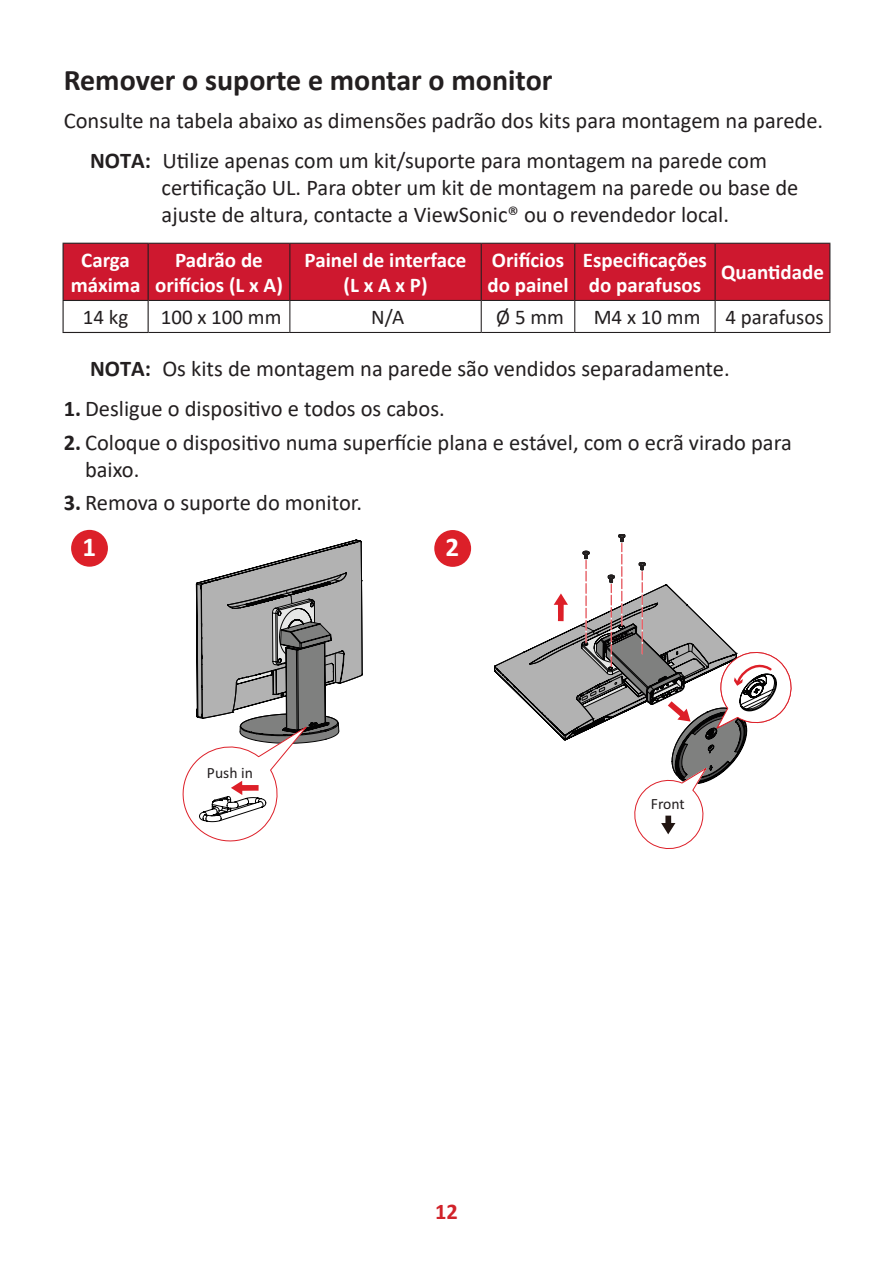
<style>
.page{position:relative;width:893px;height:1263px;background:#fff}
.page>*{position:absolute;margin:0;border:0;box-sizing:border-box;transform-origin:0 0}
.t1{font:700 30px "Calibri";color:#231f20}
.t2{font:700 27px "Calibri";color:#fff}
.t3{font:22.5px/27px "Calibri";color:#231f20}
.t4{font:700 22.5px "Calibri";color:#d1232a}
.t5{font:700 21px/25.2px "Calibri";color:#fff;text-align:center}
.t6{font:21px "Calibri";color:#231f20}
.t7{font:15.6px "Calibri";color:#231f20}
.s1{font-weight:700}
</style>
<div class="page">
<div style="left:64px;top:244px;width:765px;height:56px;background:#ce182f"></div>
<hr style="left:149px;top:243px;width:141px;height:1px;background:#231f20">
<hr style="left:290px;top:243px;width:191px;height:1px;background:#231f20">
<hr style="left:289px;top:244px;width:1px;height:56px;background:#231f20">
<hr style="left:481px;top:243px;width:94px;height:1px;background:#231f20">
<hr style="left:481px;top:244px;width:1px;height:56px;background:#231f20">
<hr style="left:575px;top:243px;width:140px;height:1px;background:#231f20">
<hr style="left:574px;top:244px;width:1px;height:56px;background:#231f20">
<hr style="left:715px;top:243px;width:115px;height:1px;background:#231f20">
<hr style="left:715px;top:244px;width:1px;height:56px;background:#231f20">
<hr style="left:829px;top:244px;width:1px;height:56px;background:#231f20">
<hr style="left:149px;top:300px;width:141px;height:1px;background:#231f20">
<hr style="left:290px;top:300px;width:191px;height:1px;background:#231f20">
<hr style="left:289px;top:301px;width:1px;height:31px;background:#231f20">
<hr style="left:481px;top:300px;width:94px;height:1px;background:#231f20">
<hr style="left:481px;top:301px;width:1px;height:31px;background:#231f20">
<hr style="left:575px;top:300px;width:140px;height:1px;background:#231f20">
<hr style="left:574px;top:301px;width:1px;height:31px;background:#231f20">
<hr style="left:715px;top:300px;width:115px;height:1px;background:#231f20">
<hr style="left:715px;top:301px;width:1px;height:31px;background:#231f20">
<hr style="left:829px;top:301px;width:1px;height:31px;background:#231f20">
<hr style="left:149px;top:332px;width:141px;height:1px;background:#231f20">
<hr style="left:290px;top:332px;width:191px;height:1px;background:#231f20">
<hr style="left:481px;top:332px;width:94px;height:1px;background:#231f20">
<hr style="left:575px;top:332px;width:140px;height:1px;background:#231f20">
<hr style="left:715px;top:332px;width:115px;height:1px;background:#231f20">
<hr style="left:63px;top:243px;width:86px;height:1px;background:#231f20">
<hr style="left:63px;top:244px;width:1px;height:56px;background:#231f20">
<hr style="left:148px;top:244px;width:1px;height:56px;background:#231f20">
<hr style="left:63px;top:300px;width:86px;height:1px;background:#231f20">
<hr style="left:63px;top:301px;width:1px;height:31px;background:#231f20">
<hr style="left:148px;top:301px;width:1px;height:31px;background:#231f20">
<hr style="left:63px;top:332px;width:86px;height:1px;background:#231f20">
<div style="left:71px;top:530px;width:37px;height:37px;background:#dc2029;border-radius:50%"></div>
<svg style="left:182px;top:539px;width:180px;height:302px"></svg>
<div style="left:434px;top:530px;width:37px;height:37px;background:#dc2029;border-radius:50%"></div>
<svg style="left:494px;top:534px;width:298px;height:315px"></svg>
<h1 class="t1" style="left:64px;top:59px;width:490px">Remover o suporte e montar o monitor</h1>
<p class="t3" style="left:90px;top:100px;width:735px;line-height:39.8px;text-indent:-26px">Consulte na tabela abaixo as dimensões padrão dos kits para montagem na parede.<br><span class="s1">NOTA:</span> Utilize apenas com um kit/suporte para montagem na parede com</p>
<p class="t3" style="left:162px;top:173px;width:638px">certificação UL. Para obter um kit de montagem na parede ou base de ajuste de altura, contacte a ViewSonic® ou o revendedor local.</p>
<p class="t5" style="left:71px;top:247px;width:71px">Carga máxima</p>
<p class="t5" style="left:155px;top:247px;width:129px">Padrão de orifícios (L x A)</p>
<p class="t5" style="left:305px;top:247px;width:163px">Painel de interface (L x A x P)</p>
<p class="t5" style="left:487px;top:247px;width:83px;text-align:left">Orifícios do painel</p>
<p class="t5" style="left:583px;top:247px;width:126px;text-align:left">Especificações do parafusos</p>
<p class="t5" style="left:721px;top:259px;width:104px">Quantidade</p>
<p class="t6" style="left:83px;top:302px;width:47px">14 kg</p>
<p class="t6" style="left:161px;top:302px;width:122px">100 x 100 mm</p>
<p class="t6" style="left:371px;top:302px;width:35px">N/A</p>
<p class="t6" style="left:496px;top:302px;width:69px">Ø 5 mm</p>
<p class="t6" style="left:594px;top:302px;width:232px">M4 x 10 mm 4 parafusos</p>
<p class="t3" style="left:90px;top:355px;width:641px"><span class="s1">NOTA:</span> Os kits de montagem na parede são vendidos separadamente.</p>
<p class="t3" style="left:64px;top:395px;width:382px"><span class="s1">1.</span> Desligue o dispositivo e todos os cabos.</p>
<p class="t3" style="left:85px;top:428px;width:708px;text-indent:-21px"><span class="s1">2.</span> Coloque o dispositivo numa superfície plana e estável, com o ecrã virado para baixo.</p>
<p class="t3" style="left:64px;top:488px;width:300px"><span class="s1">3.</span> Remova o suporte do monitor.</p>
<p class="t2" style="left:82px;top:528px;width:15px">1</p>
<p class="t2" style="left:446px;top:528px;width:15px">2</p>
<p class="t7" style="left:207px;top:762px;width:47px">Push in</p>
<p class="t4" style="left:435px;top:1196px;width:24px">12</p>
<p class="t7" style="left:651px;top:793px;width:35px">Front</p>
</div>
